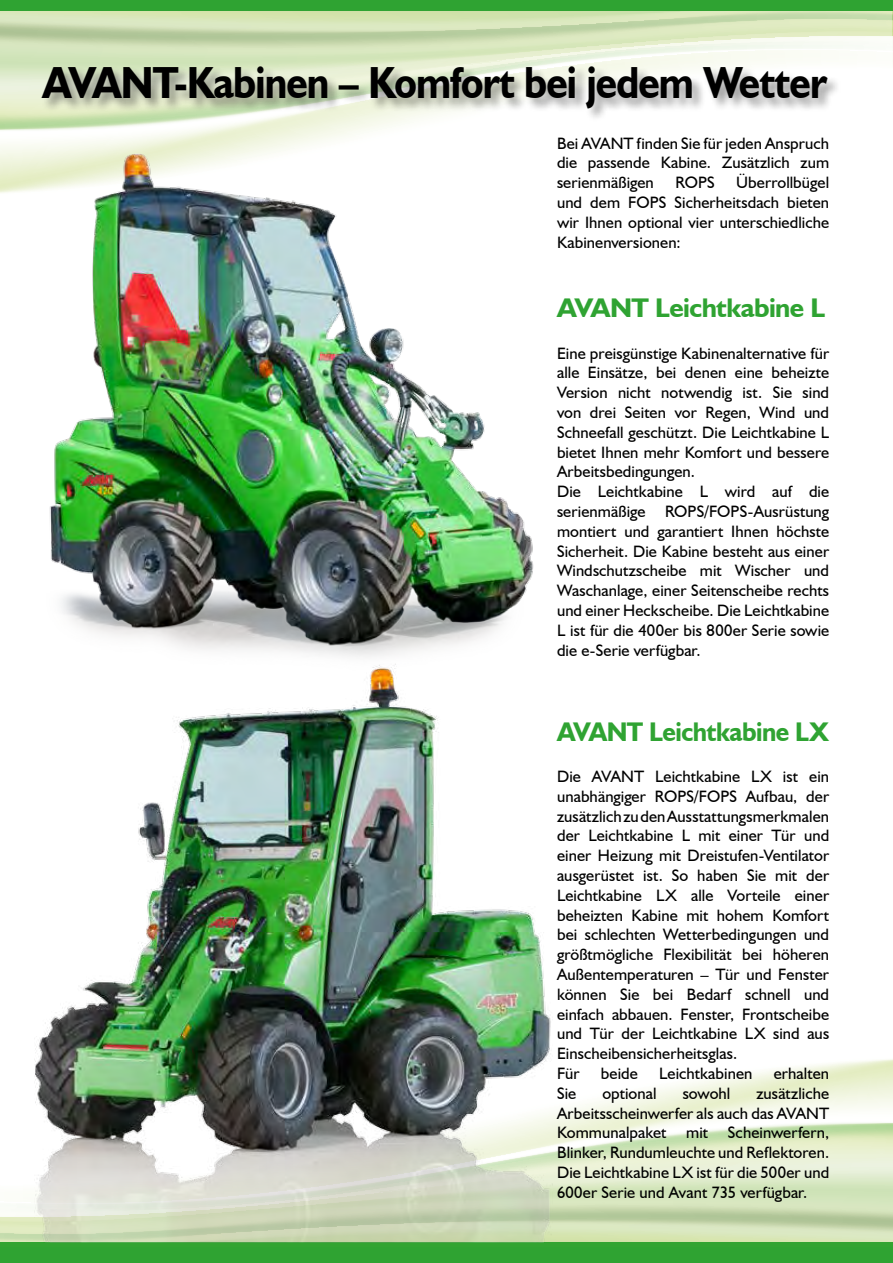
<style>
.page{position:relative;width:893px;height:1263px;background:#fff}
.page>*{position:absolute;margin:0;border:0;box-sizing:border-box;transform-origin:0 0}
.t1{font:700 45px "Humanist 521 BT";letter-spacing:-.02em;color:#000;scale:.89 1}
.t2{font:700 27px "Humanist 521 BT";letter-spacing:-.02em;color:#2fa332;scale:.94 1}
.t3{font:700 27px "Humanist 521 BT";letter-spacing:-.02em;color:#2fa332}
.t4{font:16.5px/19.8px "Humanist 521 BT";letter-spacing:.005em;color:#000;text-align:justify}
</style>
<div class="page">
<svg style="left:0;top:1059px;width:893px;height:184px"></svg>
<div style="left:0;top:1243px;width:893px;height:10px;background:#32a431"></div>
<div style="left:0;top:1247px;width:893px;height:16px;background:#2fa332"></div>
<svg style="left:0;top:11px;width:892px;height:182px"></svg>
<svg style="left:892px;top:11px;width:1px;height:27px"></svg>
<div style="left:0;top:0;width:893px;height:11px;background:#2fa332"></div>
<div style="left:41px;top:65px;width:800px;height:57px;background:#000;opacity:.4"></div>
<img style="left:26px;top:153px;width:563px;height:504px">
<img style="left:10px;top:664px;width:543px;height:578px">
<h1 class="t1" style="left:43px;top:55px;width:883px">AVANT-Kabinen – Komfort bei jedem Wetter</h1>
<p class="t4" style="left:557px;top:133px;width:274px">Bei AVANT finden Sie für jeden Anspruch die passende Kabine. Zusätzlich zum serienmäßigen</p>
<p class="t4" style="left:557px;top:172px;width:274px;text-indent:179px">Überrollbügel und dem FOPS Sicherheitsdach bieten wir Ihnen optional vier unterschiedliche Kabinenversionen:</p>
<p class="t4" style="left:675px;top:172px;width:41px">ROPS</p>
<h2 class="t3" style="left:557px;top:291px;width:270px">AVANT Leichtkabine L</h2>
<p class="t4" style="left:557px;top:343px;width:274px;text-align:left">Eine preisgünstige Kabinenalternative für alle Einsätze, bei denen eine beheizte Version nicht notwendig ist. Sie sind von drei Seiten vor Regen, Wind und Schneefall geschützt. Die Leichtkabine L bietet Ihnen mehr Komfort und bessere Arbeitsbedingungen.<br>Die Leichtkabine L wird auf die serienmäßige ROPS/FOPS-Ausrüstung montiert und garantiert Ihnen höchste Sicherheit. Die Kabine besteht aus einer Windschutzscheibe mit Wischer und Waschanlage, einer Seitenscheibe rechts und einer Heckscheibe. Die Leichtkabine L ist für die 400er bis 800er Serie sowie die e-Serie verfügbar.</p>
<h2 class="t2" style="left:557px;top:715px;width:291px">AVANT Leichtkabine LX</h2>
<p class="t4" style="left:557px;top:766px;width:274px;text-align:left">Die AVANT Leichtkabine LX ist ein unabhängiger ROPS/FOPS Aufbau, der zusätzlich zu den Ausstattungsmerkmalen der Leichtkabine L mit einer Tür und einer Heizung mit Dreistufen-Ventilator ausgerüstet ist. So haben Sie mit der Leichtkabine LX alle Vorteile einer beheizten Kabine mit hohem Komfort bei schlechten Wetterbedingungen und größtmögliche Flexibilität bei höheren Außentemperaturen – Tür und Fenster können Sie bei Bedarf schnell und einfach abbauen. Fenster, Frontscheibe und Tür der Leichtkabine LX sind aus Einscheibensicherheitsglas.<br>Für</p>
<p class="t4" style="left:601px;top:1063px;width:39px">beide</p>
<p class="t4" style="left:659px;top:1063px;width:95px">Leichtkabinen</p>
<p class="t4" style="left:774px;top:1063px;width:57px">erhalten</p>
<p class="t4" style="left:557px;top:1083px;width:21px">Sie</p>
<p class="t4" style="left:602px;top:1083px;width:56px">optional</p>
<p class="t4" style="left:683px;top:1083px;width:49px">sowohl</p>
<p class="t4" style="left:557px;top:1083px;width:274px;text-indent:199px">zusätzliche Arbeitsscheinwerfer als auch das AVANT Kommunalpaket mit Scheinwerfern, Blinker, Rundumleuchte und Reflektoren.<br>Die Leichtkabine LX ist für die 500er und 600er Serie und Avant 735 verfügbar.</p>
</div>
